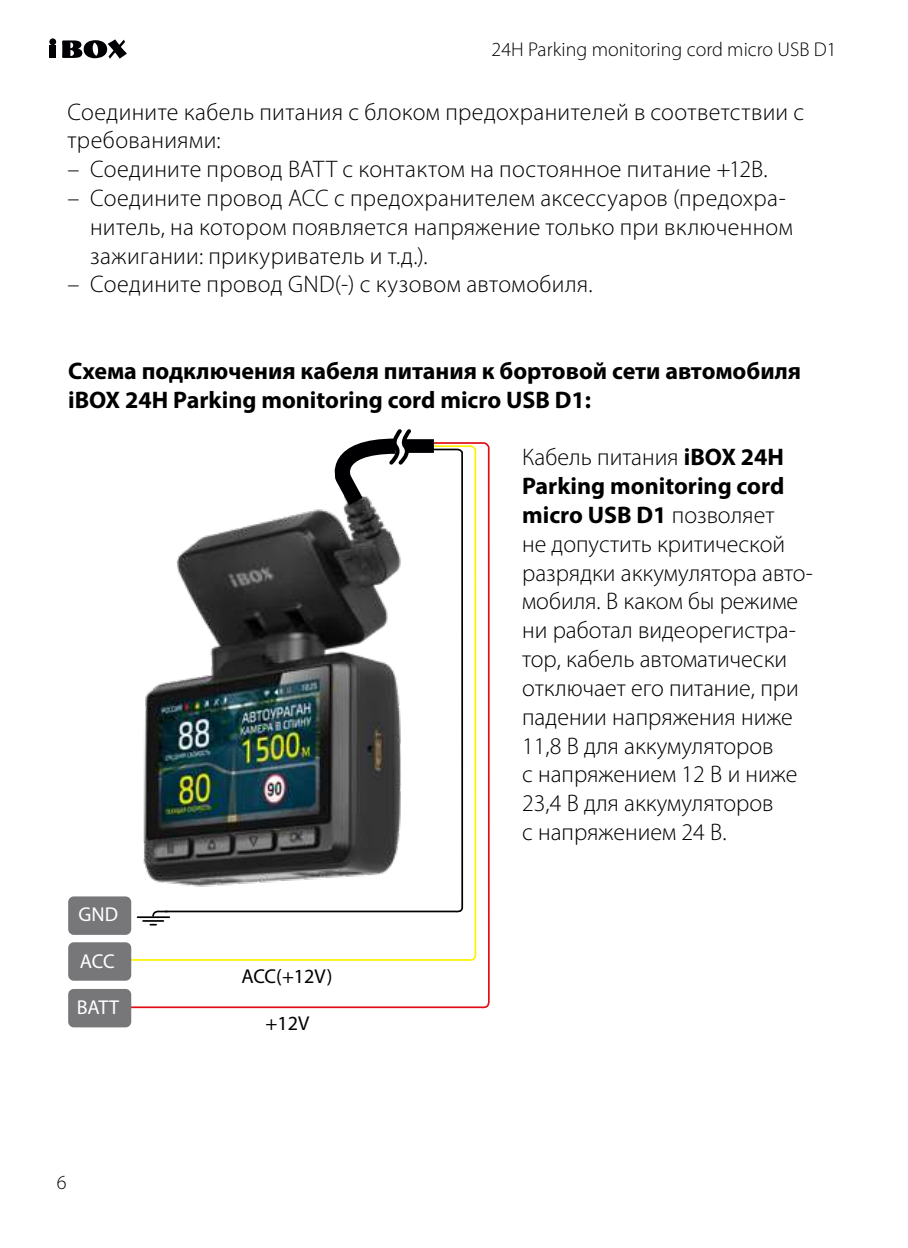
<style>
.page{position:relative;width:908px;height:1248px;background:#fff}
.page>*{position:absolute;margin:0;border:0;box-sizing:border-box;transform-origin:0 0}
.t1{font:300 24px/28.8px "Myriad Pro";letter-spacing:.005em;color:#000}
.t2{font:700 24px/28.8px "Myriad Pro";color:#000}
.t3{font:300 20px "Myriad Pro";color:#000}
.t4{font:20px "Myriad Pro";color:#000}
.t5{font:20px "Myriad Pro";color:#fff}
.s1{font-weight:700}
</style>
<div class="page">
<svg style="left:62px;top:39px;width:64px;height:20px"></svg>
<div style="left:49px;top:46px;width:7px;height:12px;background:#000004"></div>
<div style="left:49px;top:38px;width:7px;height:7px;background:#000004;border-radius:50%"></div>
<div style="left:68px;top:896px;width:63px;height:38px;background:#77777a;border-radius:6px"></div>
<svg style="left:126px;top:441px;width:364px;height:567px"></svg>
<svg style="left:126px;top:444px;width:351px;height:517px"></svg>
<svg style="left:164px;top:448px;width:299px;height:465px"></svg>
<hr style="left:137px;top:916px;width:32px;height:2px;background:#000003">
<svg style="left:143px;top:909px;width:26px;height:16px"></svg>
<div style="left:68px;top:942px;width:63px;height:38px;background:#77777a;border-radius:6px"></div>
<div style="left:68px;top:988px;width:63px;height:39px;background:#77777a;border-radius:6px"></div>
<svg style="left:327px;top:429px;width:106px;height:93px"></svg>
<p class="t3" style="left:491px;top:42px;width:346px">24H Parking monitoring cord micro USB D1</p>
<p class="t1" style="left:67px;top:99px;width:738px">Соедините кабель питания с блоком предохранителей в соответствии с требованиями:</p>
<p class="t1" style="left:67px;top:157px;width:701px">– Соедините провод BATT с контактом на постоянное питание +12В.</p>
<p class="t1" style="left:90px;top:186px;width:704px;text-indent:-23px">– Соедините провод ACC с предохранителем аксессуаров (предохра&shy;нитель, на котором появляется напряжение только при включенном зажигании: прикуриватель и т.д.).</p>
<p class="t1" style="left:67px;top:272px;width:526px">– Соедините провод GND(-) с кузовом автомобиля.</p>
<p class="t2" style="left:68px;top:358px;width:734px">Схема подключения кабеля питания к бортовой сети автомобиля iBOX 24H Parking monitoring cord micro USB D1:</p>
<p class="t1" style="left:522px;top:445px;width:292px">Кабель питания <span class="s1">iBOX 24H<br>Parking monitoring cord micro USB D1</span> позволяет<br>не допустить критической разрядки аккумулятора авто&shy;мобиля. В каком бы режиме ни работал видеорегистра&shy;тор, кабель автоматически отключает его питание, при падении напряжения ниже<br>11,8 В для аккумуляторов<br>с напряжением 12 В и ниже<br>23,4 В для аккумуляторов<br>с напряжением 24 В.</p>
<p class="t5" style="left:78px;top:907px;width:41px">GND</p>
<p class="t5" style="left:80px;top:954px;width:36px">ACC</p>
<p class="t5" style="left:77px;top:999px;width:44px">BATT</p>
<p class="t3" style="left:57px;top:1174px;width:11px">6</p>
<p class="t4" style="left:241px;top:968px;width:93px">АСС(+12V)</p>
<p class="t4" style="left:265px;top:1015px;width:45px">+12V</p>
</div>
